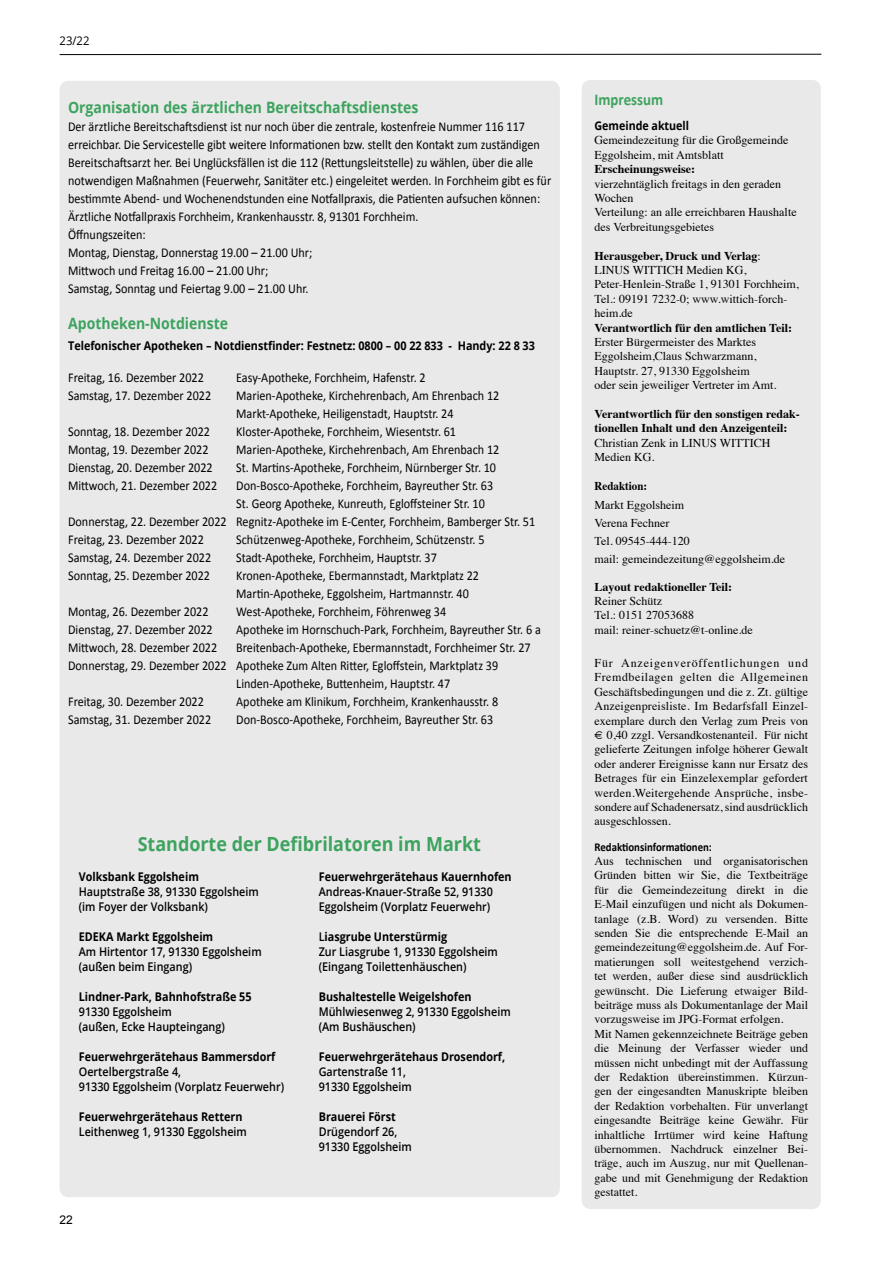
<style>
.page{position:relative;width:881px;height:1263px;background:#fff}
.page>*{position:absolute;margin:0;border:0;box-sizing:border-box;transform-origin:0 0}
.t1{font:700 19.5px "Open Sans";color:#3da35f;scale:.92 1}
.t2{font:700 16.5px "Calibri";color:#3da35f;scale:.9 1}
.t3{font:700 15.6px "Open Sans";color:#3da35f;scale:.9 1}
.t4{font:13.5px/18px "Calibri";color:#000;scale:.9 1}
.t5{font:12px/14.4px "Times";color:#000}
.t6{font:600 12px/15px "Open Sans";color:#000;scale:.9 1}
.t7{font:700 12px "Open Sans";color:#000;scale:.9 1}
.t8{font:700 12px/14.4px "Times";color:#000}
.t9{font:700 12px "Calibri";color:#000;scale:.9 1}
.t10{font:700 12px "Open Sans";color:#000;scale:.89 1}
.t11{font:700 12px "Times";color:#000;scale:.92 1}
.t12{font:12px "Open Sans";color:#000;scale:.94 1}
.t13{font:12px "Arial";color:#000}
.s1{font-weight:700}
</style>
<div class="page">
<hr style="left:60px;top:54px;width:761px;height:1px;background:#000">
<div style="left:60px;top:81px;width:499px;height:1116px;background:#e9e9e9;border-radius:9px"></div>
<div style="left:581px;top:80px;width:239px;height:1129px;background:#e9e9e9;border-radius:9px"></div>
<p class="t12" style="left:60px;top:32px;width:33px">23/22</p>
<p class="t3" style="left:68px;top:96px;width:390px">Organisation des ärztlichen Bereitschaftsdienstes</p>
<p class="t4" style="left:68px;top:117px;width:538px">Der ärztliche Bereitschaftsdienst ist nur noch über die zentrale, kostenfreie Nummer 116 117 erreichbar. Die Servicestelle gibt weitere Informationen bzw. stellt den Kontakt zum zuständigen Bereitschaftsarzt her. Bei Unglücksfällen ist die 112 (Rettungsleitstelle) zu wählen, über die alle notwendigen Maßnahmen (Feuerwehr, Sanitäter etc.) eingeleitet werden. In Forchheim gibt es für bestimmte Abend- und Wochenendstunden eine Notfallpraxis, die Patienten aufsuchen können:<br>Ärztliche Notfallpraxis Forchheim, Krankenhausstr. 8, 91301 Forchheim.<br>Öffnungszeiten:<br>Montag, Dienstag, Donnerstag 19.00 – 21.00 Uhr;<br>Mittwoch und Freitag 16.00 – 21.00 Uhr;<br>Samstag, Sonntag und Feiertag 9.00 – 21.00 Uhr.</p>
<p class="t3" style="left:68px;top:312px;width:179px">Apotheken-Notdienste</p>
<p class="t7" style="left:68px;top:337px;width:520px">Telefonischer Apotheken – Notdienstfinder: Festnetz: 0800 – 00 22 833 - Handy: 22 8 33</p>
<p class="t4" style="left:68px;top:368px;width:152px">Freitag, 16. Dezember 2022</p>
<p class="t4" style="left:236px;top:368px;width:212px">Easy-Apotheke, Forchheim, Hafenstr. 2</p>
<p class="t4" style="left:68px;top:386px;width:160px">Samstag, 17. Dezember 2022</p>
<p class="t4" style="left:236px;top:386px;width:294px">Marien-Apotheke, Kirchehrenbach, Am Ehrenbach 12<br>Markt-Apotheke, Heiligenstadt, Hauptstr. 24</p>
<p class="t4" style="left:68px;top:422px;width:159px">Sonntag, 18. Dezember 2022</p>
<p class="t4" style="left:236px;top:422px;width:246px">Kloster-Apotheke, Forchheim, Wiesentstr. 61</p>
<p class="t4" style="left:68px;top:440px;width:157px">Montag, 19. Dezember 2022</p>
<p class="t4" style="left:236px;top:440px;width:294px">Marien-Apotheke, Kirchehrenbach, Am Ehrenbach 12</p>
<p class="t4" style="left:68px;top:458px;width:162px">Dienstag, 20. Dezember 2022</p>
<p class="t4" style="left:236px;top:458px;width:290px">St. Martins-Apotheke, Forchheim, Nürnberger Str. 10</p>
<p class="t4" style="left:68px;top:476px;width:167px">Mittwoch, 21. Dezember 2022</p>
<p class="t4" style="left:236px;top:476px;width:287px">Don-Bosco-Apotheke, Forchheim, Bayreuther Str. 63</p>
<p class="t4" style="left:236px;top:494px;width:277px">St. Georg Apotheke, Kunreuth, Egloffsteiner Str. 10</p>
<p class="t4" style="left:68px;top:512px;width:520px">Donnerstag, 22. Dezember 2022 Regnitz-Apotheke im E-Center, Forchheim, Bamberger Str. 51</p>
<p class="t4" style="left:68px;top:530px;width:152px">Freitag, 23. Dezember 2022</p>
<p class="t4" style="left:236px;top:530px;width:277px">Schützenweg-Apotheke, Forchheim, Schützenstr. 5</p>
<p class="t4" style="left:68px;top:548px;width:160px">Samstag, 24. Dezember 2022</p>
<p class="t4" style="left:236px;top:548px;width:224px">Stadt-Apotheke, Forchheim, Hauptstr. 37</p>
<p class="t4" style="left:68px;top:566px;width:159px">Sonntag, 25. Dezember 2022</p>
<p class="t4" style="left:236px;top:566px;width:271px">Kronen-Apotheke, Ebermannstadt, Marktplatz 22<br>Martin-Apotheke, Eggolsheim, Hartmannstr. 40</p>
<p class="t4" style="left:68px;top:602px;width:157px">Montag, 26. Dezember 2022</p>
<p class="t4" style="left:236px;top:602px;width:235px">West-Apotheke, Forchheim, Föhrenweg 34</p>
<p class="t4" style="left:68px;top:620px;width:162px">Dienstag, 27. Dezember 2022</p>
<p class="t4" style="left:236px;top:620px;width:340px">Apotheke im Hornschuch-Park, Forchheim, Bayreuther Str. 6 a</p>
<p class="t4" style="left:68px;top:638px;width:167px">Mittwoch, 28. Dezember 2022</p>
<p class="t4" style="left:236px;top:638px;width:328px">Breitenbach-Apotheke, Ebermannstadt, Forchheimer Str. 27</p>
<p class="t4" style="left:68px;top:656px;width:479px">Donnerstag, 29. Dezember 2022 Apotheke Zum Alten Ritter, Egloffstein, Marktplatz 39</p>
<p class="t4" style="left:236px;top:674px;width:239px">Linden-Apotheke, Buttenheim, Hauptstr. 47</p>
<p class="t4" style="left:68px;top:692px;width:152px">Freitag, 30. Dezember 2022</p>
<p class="t4" style="left:236px;top:692px;width:292px">Apotheke am Klinikum, Forchheim, Krankenhausstr. 8</p>
<p class="t4" style="left:68px;top:710px;width:160px">Samstag, 31. Dezember 2022</p>
<p class="t4" style="left:236px;top:710px;width:287px">Don-Bosco-Apotheke, Forchheim, Bayreuther Str. 63</p>
<h1 class="t1" style="left:138px;top:830px;width:374px">Standorte der Defibrilatoren im Markt</h1>
<p class="t7" style="left:79px;top:868px;width:135px">Volksbank Eggolsheim</p>
<p class="t6" style="left:79px;top:883px;width:201px">Hauptstraße 38, 91330 Eggolsheim (im Foyer der Volksbank)</p>
<p class="t7" style="left:79px;top:928px;width:151px">EDEKA Markt Eggolsheim</p>
<p class="t6" style="left:79px;top:943px;width:204px">Am Hirtentor 17, 91330 Eggolsheim (außen beim Eingang)</p>
<p class="t7" style="left:79px;top:988px;width:193px">Lindner-Park, Bahnhofstraße 55</p>
<p class="t6" style="left:79px;top:1003px;width:164px">91330 Eggolsheim<br>(außen, Ecke Haupteingang)</p>
<p class="t7" style="left:79px;top:1048px;width:220px">Feuerwehrgerätehaus Bammersdorf</p>
<p class="t6" style="left:79px;top:1063px;width:229px">Oertelbergstraße 4,<br>91330 Eggolsheim (Vorplatz Feuerwehr)</p>
<p class="t7" style="left:79px;top:1108px;width:183px">Feuerwehrgerätehaus Rettern</p>
<p class="t6" style="left:79px;top:1123px;width:188px">Leithenweg 1, 91330 Eggolsheim</p>
<p class="t7" style="left:318px;top:868px;width:216px">Feuerwehrgerätehaus Kauernhofen</p>
<p class="t6" style="left:318px;top:883px;width:195px">Andreas-Knauer-Straße 52, 91330<br>Eggolsheim (Vorplatz Feuerwehr)</p>
<p class="t6" style="left:318px;top:928px;width:200px">L<span class="s1">iasgrube Unterstürmig<br></span>Zur Liasgrube 1, 91330 Eggolsheim (Eingang Toilettenhäuschen)</p>
<p class="t7" style="left:318px;top:988px;width:171px">Bushaltestelle Weigelshofen</p>
<p class="t6" style="left:318px;top:1003px;width:215px">Mühlwiesenweg 2, 91330 Eggolsheim (Am Bushäuschen)</p>
<p class="t7" style="left:318px;top:1048px;width:209px">Feuerwehrgerätehaus Drosendorf,</p>
<p class="t6" style="left:318px;top:1063px;width:105px">Gartenstraße 11,<br>91330 Eggolsheim</p>
<p class="t7" style="left:318px;top:1108px;width:87px">Brauerei Först</p>
<p class="t6" style="left:318px;top:1123px;width:105px">Drügendorf 26,<br>91330 Eggolsheim</p>
<p class="t13" style="left:60px;top:1212px;width:15px">22</p>
<p class="t2" style="left:594px;top:89px;width:78px">Impressum</p>
<p class="t10" style="left:594px;top:117px;width:108px">Gemeinde aktuell</p>
<p class="t5" style="left:594px;top:132px;width:195px">Gemeindezeitung für die Großgemeinde<br>Eggolsheim, mit Amtsblatt</p>
<p class="t8" style="left:594px;top:161px;width:102px">Erscheinungsweise:</p>
<p class="t5" style="left:594px;top:175px;width:203px">vierzehntäglich freitags in den geraden<br>Wochen<br>Verteilung: an alle erreichbaren Haushalte des Verbreitungsgebietes</p>
<p class="t5" style="left:594px;top:247px;width:206px"><span class="s1">Herausgeber, Druck und Verlag</span>:<br>LINUS WITTICH Medien KG,<br>Peter-Henlein-Straße 1, 91301 Forchheim,<br>Tel.: 09191 7232-0; www.wittich-forch&shy;heim.de</p>
<p class="t8" style="left:594px;top:319px;width:199px">Verantwortlich für den amtlichen Teil:</p>
<p class="t5" style="left:594px;top:334px;width:183px">Erster Bürgermeister des Marktes Eggolsheim,Claus Schwarzmann, Hauptstr. 27, 91330 Eggolsheim<br>oder sein jeweiliger Vertreter im Amt.</p>
<p class="t8" style="left:594px;top:405px;width:207px">Verantwortlich für den sonstigen redak&shy;tionellen Inhalt und den Anzeigenteil:</p>
<p class="t5" style="left:594px;top:434px;width:177px">Christian Zenk in LINUS WITTICH<br>Medien KG.</p>
<p class="t11" style="left:594px;top:474px;width:59px">Redaktion:</p>
<p class="t5" style="left:594px;top:494px;width:192px;line-height:18px">Markt Eggolsheim<br>Verena Fechner<br>Tel. 09545-444-120<br>mail: gemeindezeitung@eggolsheim.de</p>
<p class="t8" style="left:594px;top:578px;width:139px">Layout redaktioneller Teil:</p>
<p class="t5" style="left:594px;top:593px;width:160px">Reiner Schütz<br>Tel.: 0151 27053688<br>mail: reiner-schuetz@t-online.de</p>
<p class="t5" style="left:594px;top:655px;width:215px;text-align:justify">Für Anzeigenveröffentlichungen und Fremdbeilagen gelten die Allgemeinen Geschäftsbedingungen und die z. Zt. gültige Anzeigenpreisliste. Im Bedarfsfall Einzel&shy;exemplare durch den Verlag zum Preis von € 0,40 zzgl. Versandkostenanteil. Für nicht gelieferte Zeitungen infolge höherer Gewalt oder anderer Ereignisse kann nur Ersatz des Betrages für ein Einzelexemplar gefordert werden.Weitergehende Ansprüche, insbe&shy;sondere auf Schadenersatz, sind ausdrücklich ausgeschlossen.</p>
<p class="t9" style="left:594px;top:839px;width:132px">Redaktionsinformationen:</p>
<p class="t5" style="left:594px;top:853px;width:215px">Aus technischen und organisatorischen Gründen bitten wir Sie, die Textbeiträge für die Gemeindezeitung direkt in die E-Mail einzufügen und nicht als Dokumen&shy;tanlage (z.B. Word) zu versenden. Bitte senden Sie die entsprechende E-Mail an gemeindezeitung@eggolsheim.de. Auf For&shy;matierungen soll weitestgehend verzich&shy;tet werden, außer diese sind ausdrücklich gewünscht. Die Lieferung etwaiger Bild&shy;beiträge muss als Dokumentanlage der Mail vorzugsweise im JPG-Format erfolgen.<br>Mit Namen gekennzeichnete Beiträge geben die Meinung der Verfasser wieder und müssen nicht unbedingt mit der Auffassung der Redaktion übereinstimmen. Kürzun&shy;gen der eingesandten Manuskripte bleiben der Redaktion vorbehalten. Für unverlangt eingesandte Beiträge keine Gewähr. Für inhaltliche Irrtümer wird keine Haftung übernommen. Nachdruck einzelner Bei&shy;träge, auch im Auszug, nur mit Quellenan&shy;gabe und mit Genehmigung der Redaktion gestattet.</p>
</div>
